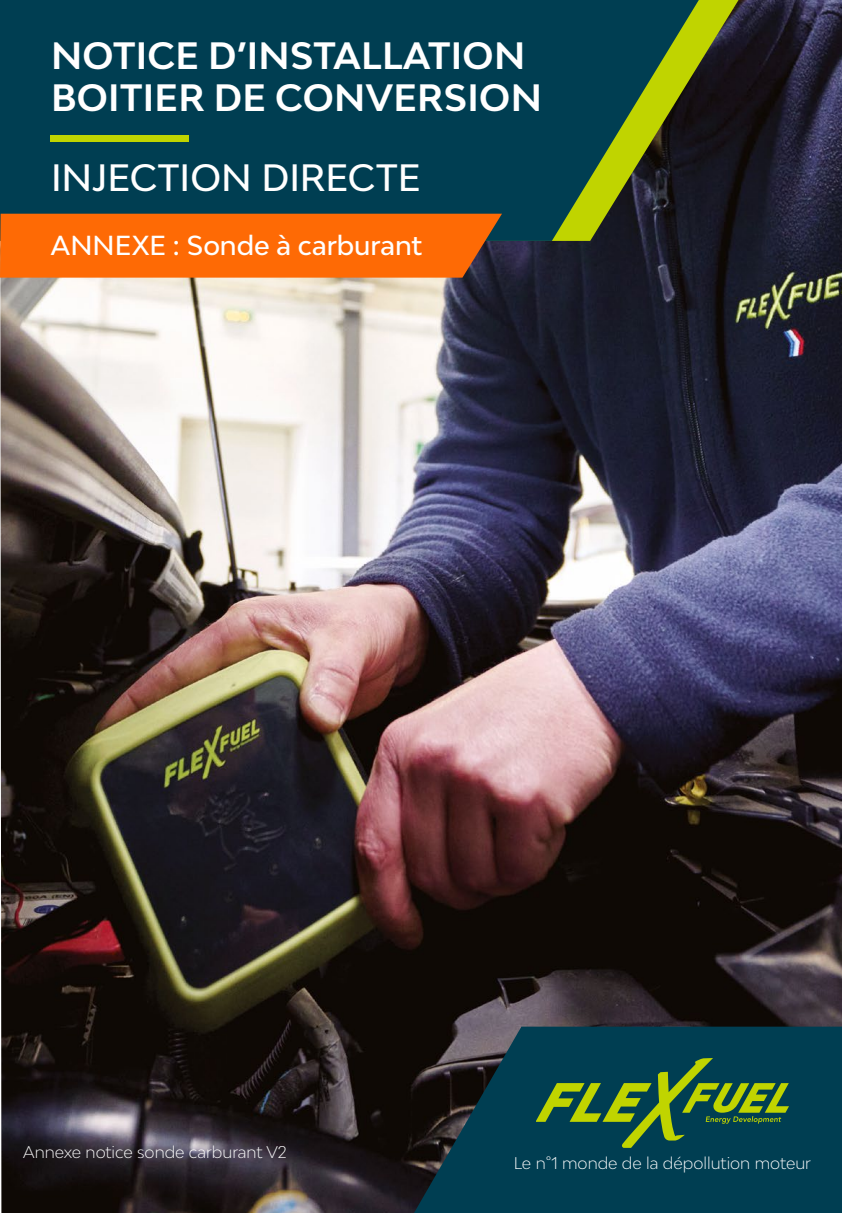
<style>
.page{position:relative;width:842px;height:1213px;background:#fff}
.page>*{position:absolute;margin:0;border:0;box-sizing:border-box;transform-origin:0 0}
.t1{font:700 36px/42px "Bw Modelica";letter-spacing:.01em;color:#fff}
.t2{font:500 36px "Bw Modelica";color:#fff}
.t3{font:500 26px "Bw Modelica";color:#fff}
.t4{font:300 16px "Bw Modelica";color:#fff}
</style>
<div class="page">
<img style="left:0;top:0;width:842px;height:1212px">
<svg style="left:699px;top:0;width:39px;height:241px;background:#2e2e19"></svg>
<svg style="left:0;top:0;width:699px;height:241px;background:#0c434a"></svg>
<svg style="left:414px;top:1026px;width:428px;height:186px;background:#093a4a"></svg>
<svg style="left:536px;top:1057px;width:253px;height:90px;background:#2e613e"></svg>
<div style="left:51px;top:135px;width:138px;height:6px;background:#c0d400"></div>
<div style="left:0;top:214px;width:502px;height:63px;background:#fe6a05"></div>
<h1 class="t1" style="left:51px;top:34px;width:492px">NOTICE D’INSTALLATION<br>BOITIER DE CONVERSION</h1>
<h1 class="t2" style="left:51px;top:154px;width:371px">INJECTION DIRECTE</h1>
<h2 class="t3" style="left:51px;top:228px;width:373px">ANNEXE : Sonde à carburant</h2>
<p class="t4" style="left:23px;top:1141px;width:265px">Annexe notice sonde carburant V2</p>
<p class="t4" style="left:514px;top:1152px;width:299px">Le n°1 monde de la dépollution moteur</p>
</div>
